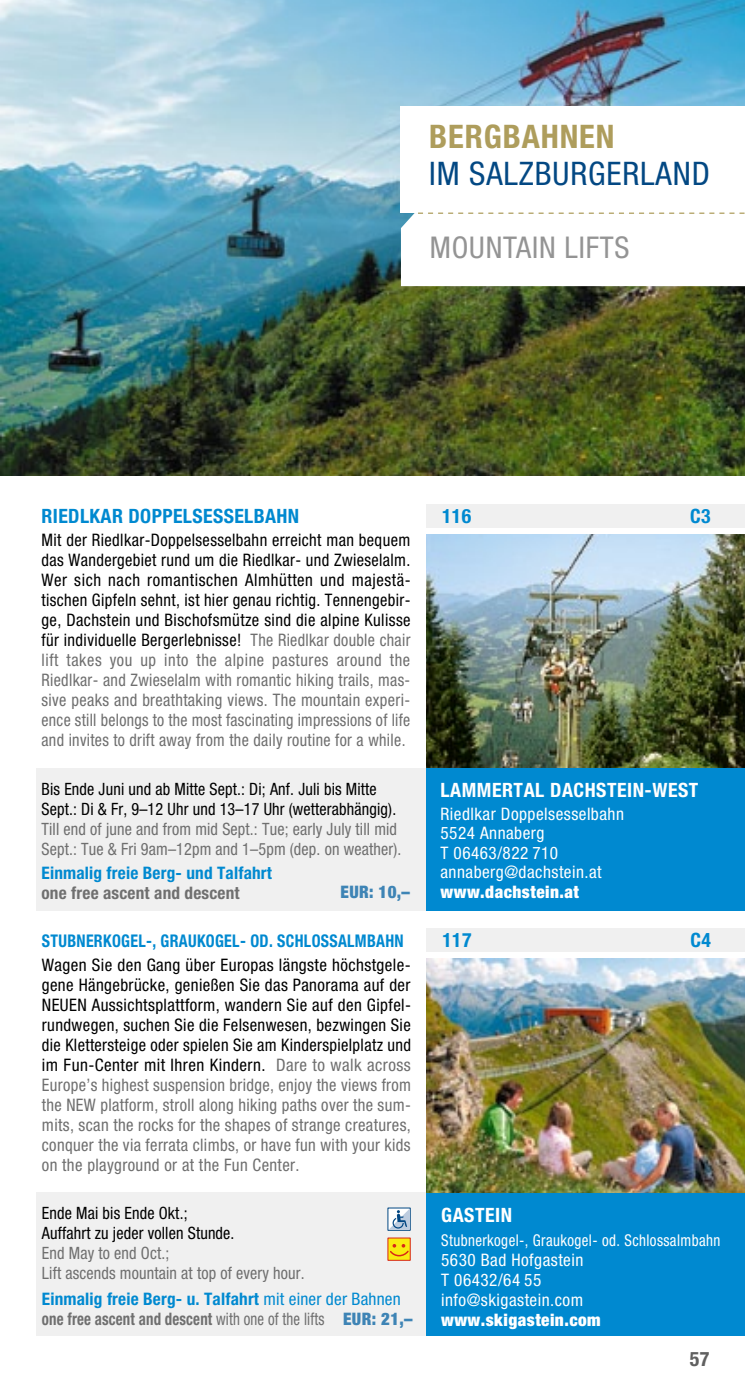
<style>
.page{position:relative;width:745px;height:1382px;background:#fff}
.page>*{position:absolute;margin:0;border:0;box-sizing:border-box;transform-origin:0 0}
.t1{font:condensed 32.5px "Helvetica Neue LT Std";letter-spacing:.025em;color:#034883}
.t2{font:700 condensed 32.5px "Helvetica Neue LT Std";letter-spacing:.025em;color:#ae9d5c}
.t3{font:condensed 30px "Helvetica Neue LT Std";letter-spacing:.025em;color:#949494}
.t4{font:700 condensed 20px "Helvetica Neue LT Std";color:#606060}
.t5{font:700 condensed 19.75px "Helvetica Neue LT Std";letter-spacing:.02em;color:#0089d0}
.t6{font:700 condensed 19.75px "Helvetica Neue LT Std";letter-spacing:.025em;color:#fff}
.t7{font:700 condensed 17.5px "Helvetica Neue LT Std";letter-spacing:.02em;color:#0089d0;scale:.91 1}
.t8{font:condensed 17.25px/20px "Helvetica Neue LT Std";letter-spacing:.025em;color:#000;text-align:justify;scale:.95 1}
.t9{font:condensed 17.25px/20px "Helvetica Neue LT Std";letter-spacing:.025em;color:#000;text-align:justify}
.t10{font:condensed 17.25px/19.5px "Helvetica Neue LT Std";letter-spacing:.025em;color:#fff}
.t11{font:700 condensed 17.25px/20px "Helvetica Neue LT Std";letter-spacing:.01em;color:#0089d0}
.t12{font:900 condensed 17.25px "Helvetica Neue LT Std";letter-spacing:.025em;color:#fff}
.t13{font:700 condensed 17.25px "Helvetica Neue LT Std";letter-spacing:.01em;color:#6f6f6f}
.t14{font:900 condensed 17.25px "Helvetica Neue LT Std";letter-spacing:.02em;color:#3e84b5}
.t15{font:condensed 17px/20px "Helvetica Neue LT Std";letter-spacing:.01em;color:#6f6f6f;scale:.95 1}
.t16{font:condensed 17px/20px "Helvetica Neue LT Std";letter-spacing:.01em;color:#000;scale:.95 1}
.t17{font:condensed 16.25px "Helvetica Neue LT Std";letter-spacing:.025em;color:#fff;scale:.92 1}
.s1{color:#6f6f6f}
.s2{font-weight:400}
.s3{font-weight:400;color:#6f6f6f}
</style>
<div class="page">
<img style="left:0;top:0;width:744px;height:475px">
<div style="left:400px;top:107px;width:344px;height:106px;background:#fff"></div>
<div style="left:36px;top:1193px;width:399px;height:143px;background:#f0f0f0"></div>
<svg style="left:400px;top:213px;width:344px;height:73px"></svg>
<div style="left:36px;top:768px;width:393px;height:143px;background:#f0f0f0"></div>
<img style="left:426px;top:534px;width:318px;height:234px">
<div style="left:426px;top:768px;width:318px;height:143px;background:#0089d0"></div>
<div style="left:426px;top:504px;width:318px;height:23px;background:#f0f0f0"></div>
<div style="left:426px;top:928px;width:318px;height:24px;background:#f0f0f0"></div>
<img style="left:426px;top:959px;width:318px;height:234px">
<div style="left:426px;top:1193px;width:318px;height:143px;background:#0089d0"></div>
<svg style="left:387px;top:1207px;width:23px;height:24px"></svg>
<svg style="left:388px;top:1209px;width:21px;height:21px"></svg>
<div style="left:387px;top:1237px;width:23px;height:24px;background:#f9eb0f;border:1px solid #d82717"></div>
<svg style="left:388px;top:1244px;width:22px;height:13px"></svg>
<h1 class="t2" style="left:429px;top:116px;width:186px">BERGBAHNEN</h1>
<h1 class="t1" style="left:429px;top:155px;width:282px">IM SALZBURGERLAND</h1>
<h2 class="t3" style="left:429px;top:230px;width:201px">MOUNTAIN LIFTS</h2>
<p class="t5" style="left:41px;top:504px;width:203px">Riedlkar Doppelsesselbahn</p>
<p class="t5" style="left:441px;top:504px;width:31px">116</p>
<p class="t5" style="left:689px;top:504px;width:22px">C 3</p>
<p class="t8" style="left:41px;top:530px;width:390px">Mit der Riedlkar-Doppelsesselbahn erreicht man bequem das Wandergebiet rund um die Riedlkar- und Zwieselalm.<br>Wer sich nach romantischen Almhütten und majestä&shy;tischen Gipfeln sehnt, ist hier genau richtig. Tennengebir&shy;ge, Dachstein und Bischofsmütze sind die alpine Kulisse für individuelle Bergerlebnisse! <span class="s1">The Riedlkar double chair lift takes you up into the alpine pastures around the Riedlkar- and Zwieselalm with romantic hiking trails, mas&shy;sive peaks and breathtaking views. The mountain experi&shy;ence still belongs to the most fascinating impressions of life and invites to drift away from the daily routine for a while.</span></p>
<p class="t16" style="left:41px;top:778px;width:374px">Bis Ende Juni und ab Mitte Sept.: Di; Anf. Juli bis Mitte<br>Sept.: Di &amp; Fr, 9–12 Uhr und 13–17 Uhr (wetterabhängig).</p>
<p class="t15" style="left:41px;top:818px;width:380px">Till end of june and from mid Sept.: Tue; early July till mid<br>Sept.: Tue &amp; Fri 9am–12pm and 1–5pm (dep. on weather).</p>
<p class="t11" style="left:41px;top:862px;width:232px">Einmalig freie Berg- und Talfahrt</p>
<p class="t13" style="left:41px;top:882px;width:199px">one free ascent and descent</p>
<p class="t14" style="left:340px;top:881px;width:71px">EUR: 10,–</p>
<p class="t6" style="left:440px;top:778px;width:63px">Lammertal</p>
<p class="t6" style="left:550px;top:778px;width:146px">Dachstein-West</p>
<p class="t10" style="left:440px;top:804px;width:185px">Riedlkar Doppelsesselbahn<br>5524 Annaberg<br>T 06463/822 710 annaberg@dachstein.at</p>
<p class="t12" style="left:440px;top:881px;width:140px">www.dachstein.at</p>
<p class="t7" style="left:42px;top:930px;width:39px">Stubner</p>
<p class="t7" style="left:103px;top:930px;width:301px">kogel-, Graukogel- od. Schlossalmbahn</p>
<p class="t5" style="left:442px;top:928px;width:31px">117</p>
<p class="t5" style="left:690px;top:928px;width:22px">C 4</p>
<p class="t9" style="left:42px;top:955px;width:370px">Wagen Sie den Gang über Europas längste höchstgele&shy;gene Hängebrücke, genießen Sie das Panorama auf der NEUEN Aussichtsplattform, wandern Sie auf den Gipfel&shy;rundwegen, suchen Sie die Felsenwesen, bezwingen Sie die Klettersteige oder spielen Sie am Kinderspielplatz und im Fun-Center mit Ihren Kindern. <span class="s1">Dare to walk across Europe’s highest suspension bridge, enjoy the views from the NEW platform, stroll along hiking paths over the sum&shy;mits, scan the rocks for the shapes of strange creatures, conquer the via ferrata climbs, or have fun with your kids on the playground or at the Fun Center.</span></p>
<p class="t16" style="left:42px;top:1203px;width:204px">Ende Mai bis Ende Okt.;<br>Auffahrt zu jeder vollen Stunde.</p>
<p class="t15" style="left:42px;top:1243px;width:278px">End May to end Oct.;<br>Lift ascends mountain at top of every hour.</p>
<p class="t11" style="left:42px;top:1288px;width:360px">Einmalig freie Berg- u. Talfahrt <span class="s2">mit einer der Bahnen </span><span class="s1">one free ascent and descent</span> <span class="s3">with one of the lifts</span></p>
<p class="t14" style="left:343px;top:1308px;width:71px">EUR: 21,–</p>
<p class="t6" style="left:441px;top:1203px;width:70px">Gaste in</p>
<p class="t17" style="left:441px;top:1230px;width:305px">Stubnerkogel-, Graukogel- od. Schlossalmbahn</p>
<p class="t10" style="left:441px;top:1249px;width:144px">5630 Bad Hofgastein<br>T 06432/64 55 info@skigastein.com</p>
<p class="t12" style="left:441px;top:1309px;width:161px">www.skigastein.com</p>
<p class="t4" style="left:689px;top:1347px;width:21px">57</p>
</div>
